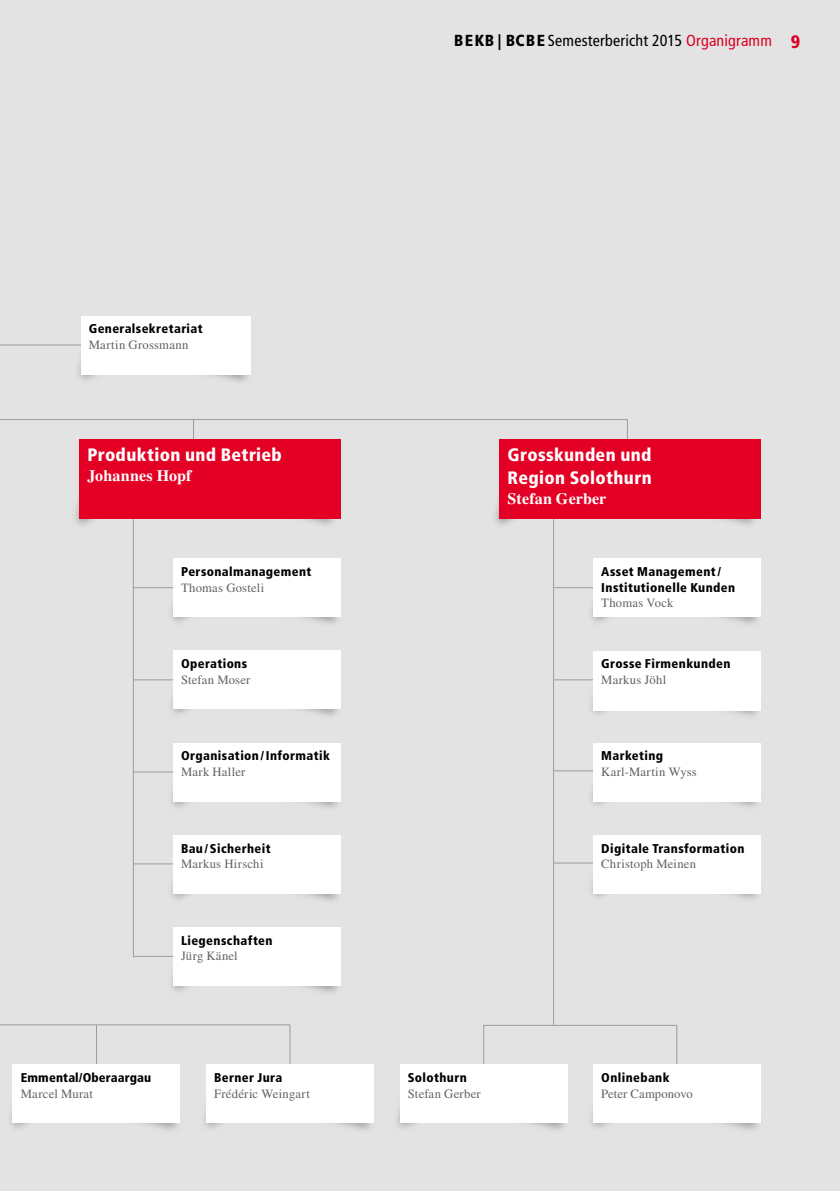
<style>
.page{position:relative;width:840px;height:1191px;background:#fff}
.page>*{position:absolute;margin:0;border:0;box-sizing:border-box;transform-origin:0 0}
.t1{font:900 condensed 18px/23px "Frutiger LT Std";letter-spacing:.02em;color:#fff}
.t2{font:condensed 16px "Frutiger LT Std";letter-spacing:.01em;color:#000}
.t3{font:700 16px "Times LT Std";letter-spacing:.005em;color:#fff}
.t4{font:900 condensed 12.6px/15.4px "Frutiger LT Std";letter-spacing:.03em;color:#000}
.t5{font:12.6px/15.4px "Times LT Std";letter-spacing:.015em;color:#626261}
.t6{font:900 condensed 12.6px/15.4px "Frutiger LT Std";letter-spacing:.01em;color:#000}
.s1{font-family:"BEKBTWO";font-stretch:normal}
.s2{color:#d02}
.s3{font-weight:900;font-size:18px;color:#d02}
.s4{font-family:"Times LT Std";font-weight:400;font-stretch:normal;color:#626261}
.s5{font-family:"Frutiger LT Std";font-weight:900;font-stretch:condensed;color:#000}
</style>
<div class="page">
<div style="left:0;top:0;width:839px;height:1191px;background:#e3e3e3"></div>
<svg style="left:0;top:588px;width:290px;height:437px"></svg>
<img style="left:720px;top:604px;width:41px;height:20px">
<img style="left:688px;top:696px;width:73px;height:20px">
<img style="left:591px;top:698px;width:29px;height:16px">
<img style="left:688px;top:787px;width:73px;height:20px">
<img style="left:591px;top:789px;width:29px;height:16px">
<img style="left:688px;top:879px;width:73px;height:20px">
<img style="left:591px;top:881px;width:29px;height:16px">
<img style="left:268px;top:696px;width:73px;height:24px">
<img style="left:167px;top:685px;width:34px;height:34px">
<img style="left:268px;top:788px;width:73px;height:24px">
<img style="left:167px;top:777px;width:34px;height:34px">
<img style="left:268px;top:604px;width:73px;height:23px">
<img style="left:167px;top:593px;width:34px;height:33px">
<img style="left:268px;top:880px;width:73px;height:24px">
<img style="left:167px;top:869px;width:34px;height:34px">
<img style="left:268px;top:972px;width:73px;height:24px">
<img style="left:167px;top:961px;width:34px;height:34px">
<div style="left:483px;top:1025px;width:193px;height:45px;border:1px solid #9c9c9d"></div>
<img style="left:10px;top:1099px;width:19px;height:29px">
<img style="left:333px;top:1110px;width:41px;height:20px">
<img style="left:526px;top:1110px;width:42px;height:20px">
<img style="left:720px;top:1110px;width:41px;height:20px">
<hr style="left:96px;top:1025px;width:1px;height:45px;background:#9c9c9d">
<hr style="left:289px;top:1025px;width:1px;height:45px;background:#9c9c9d">
<hr style="left:553px;top:587px;width:40px;height:1px;background:#9c9c9d">
<hr style="left:553px;top:679px;width:40px;height:1px;background:#9c9c9d">
<hr style="left:553px;top:770px;width:40px;height:1px;background:#9c9c9d">
<hr style="left:553px;top:862px;width:40px;height:1px;background:#9c9c9d">
<hr style="left:133px;top:587px;width:40px;height:1px;background:#9c9c9d">
<hr style="left:133px;top:679px;width:40px;height:1px;background:#9c9c9d">
<hr style="left:133px;top:771px;width:40px;height:1px;background:#9c9c9d">
<hr style="left:133px;top:863px;width:40px;height:1px;background:#9c9c9d">
<hr style="left:133px;top:956px;width:40px;height:1px;background:#9c9c9d">
<hr style="left:553px;top:513px;width:1px;height:512px;background:#9c9c9d">
<hr style="left:133px;top:508px;width:1px;height:449px;background:#9c9c9d">
<hr style="left:0;top:419px;width:627px;height:1px;background:#9c9c9d">
<hr style="left:0;top:345px;width:81px;height:1px;background:#9c9c9d">
<hr style="left:193px;top:419px;width:1px;height:42px;background:#9c9c9d">
<hr style="left:626px;top:419px;width:1px;height:41px;background:#9c9c9d">
<img style="left:210px;top:361px;width:41px;height:21px">
<div style="left:81px;top:316px;width:169px;height:59px;background:#fff"></div>
<div style="left:13px;top:1064px;width:167px;height:59px;background:#fff"></div>
<div style="left:206px;top:1064px;width:167px;height:59px;background:#fff"></div>
<div style="left:173px;top:558px;width:167px;height:59px;background:#fff"></div>
<div style="left:79px;top:439px;width:261px;height:80px;background:#e40024"></div>
<div style="left:593px;top:651px;width:167px;height:59px;background:#fff"></div>
<div style="left:593px;top:743px;width:167px;height:58px;background:#fff"></div>
<div style="left:593px;top:835px;width:167px;height:58px;background:#fff"></div>
<div style="left:593px;top:558px;width:167px;height:59px;background:#fff"></div>
<div style="left:499px;top:439px;width:261px;height:80px;background:#e40024"></div>
<div style="left:593px;top:1064px;width:167px;height:59px;background:#fff"></div>
<div style="left:399px;top:1064px;width:168px;height:59px;background:#fff"></div>
<div style="left:173px;top:927px;width:167px;height:58px;background:#fff"></div>
<div style="left:173px;top:651px;width:167px;height:58px;background:#fff"></div>
<div style="left:173px;top:743px;width:167px;height:58px;background:#fff"></div>
<div style="left:173px;top:835px;width:167px;height:58px;background:#fff"></div>
<p class="t2" style="left:455px;top:31px;width:346px"><span class="s1">789</span> Semesterbericht 2015 <span class="s2">Organigramm</span> <span class="s3">9</span></p>
<p class="t4" style="left:89px;top:321px;width:115px">Generalsekretariat<br><span class="s4">Martin Grossmann</span></p>
<p class="t1" style="left:87px;top:443px;width:196px">Produktion und Betrieb</p>
<p class="t3" style="left:87px;top:466px;width:105px">Johannes Hopf</p>
<p class="t1" style="left:507px;top:443px;width:146px">Grosskunden und<br>Region Solothurn</p>
<p class="t3" style="left:507px;top:489px;width:100px">Stefan Gerber</p>
<p class="t4" style="left:181px;top:564px;width:132px">Personalmanagement<br><span class="s4">Thomas Gosteli</span></p>
<p class="t4" style="left:601px;top:564px;width:135px">Asset Management/<br>Institutionelle Kunden<br><span class="s4">Thomas Vock</span></p>
<p class="t5" style="left:181px;top:656px;width:71px"><span class="s5">Operations<br></span>Stefan Moser</p>
<p class="t4" style="left:601px;top:656px;width:131px">Grosse Firmenkunden<br><span class="s4">Markus Jöhl</span></p>
<p class="t4" style="left:181px;top:748px;width:150px">Organisation/Informatik<br><span class="s4">Mark Haller</span></p>
<p class="t5" style="left:601px;top:748px;width:97px"><span class="s5">Marketing<br></span>Karl-Martin Wyss</p>
<p class="t4" style="left:181px;top:840px;width:91px">Bau/Sicherheit<br><span class="s4">Markus Hirschi</span></p>
<p class="t4" style="left:601px;top:840px;width:145px">Digitale Transformation<br><span class="s4">Christoph Meinen</span></p>
<p class="t4" style="left:181px;top:932px;width:93px">Liegenschaften<br><span class="s4">Jürg Känel</span></p>
<p class="t6" style="left:21px;top:1070px;width:132px">Emmental/Oberaargau<br><span class="s4">Marcel Murat</span></p>
<p class="t5" style="left:214px;top:1070px;width:97px"><span class="s5">Berner Jura<br></span>Frédéric Weingart</p>
<p class="t5" style="left:407px;top:1070px;width:74px"><span class="s5">Solothurn<br></span>Stefan Gerber</p>
<p class="t5" style="left:601px;top:1070px;width:93px"><span class="s5">Onlinebank<br></span>Peter Camponovo</p>
</div>
